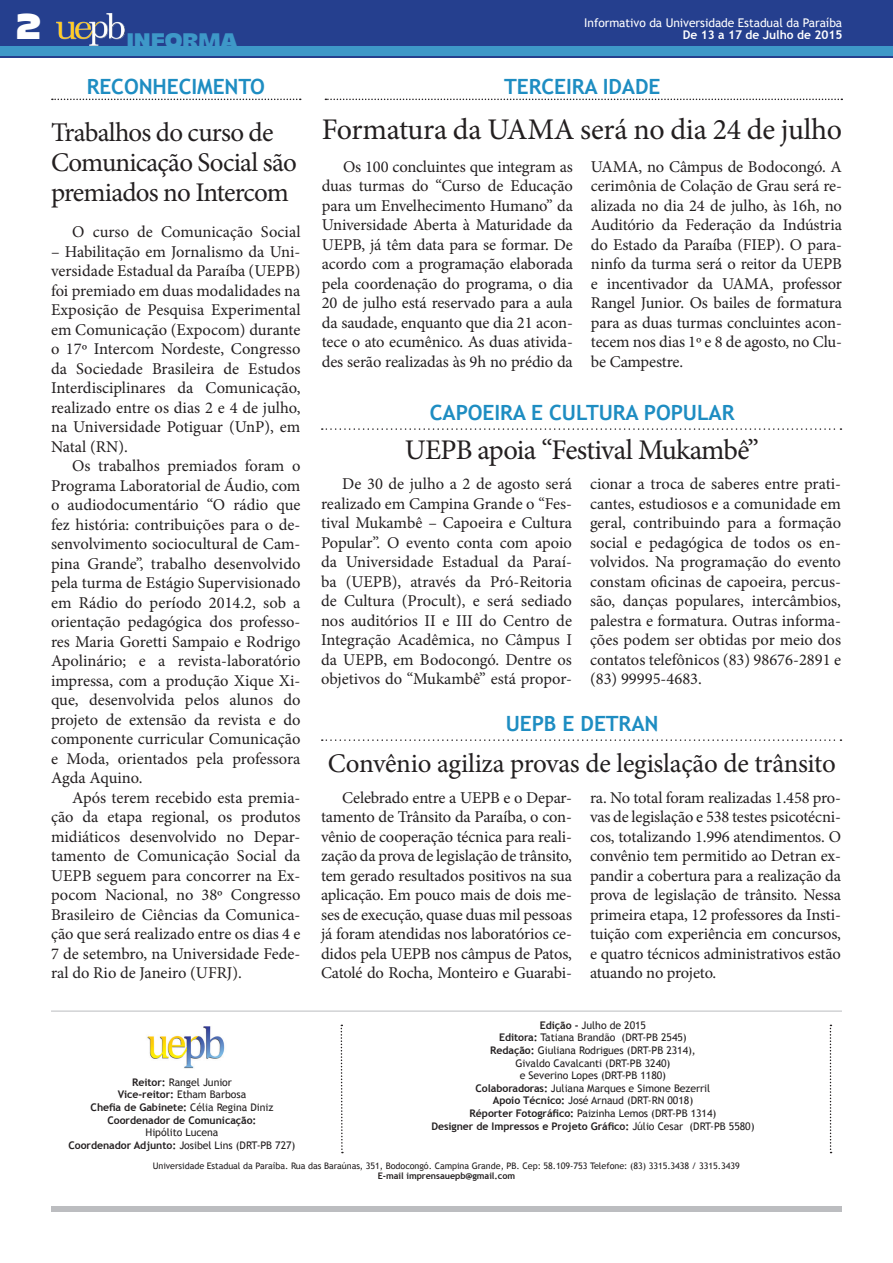
<style>
.page{position:relative;width:893px;height:1263px;background:#fff}
.page>*{position:absolute;margin:0;border:0;box-sizing:border-box;transform-origin:0 0}
.Titulo{font:36px "Majoris";color:#fff}
.Titulo_coluna{font:30px "Minion Pro";letter-spacing:-.01em;color:#231f20}
.Titulo_coluna-2{font:28.5px "Minion Pro";letter-spacing:-.025em;color:#231f20}
.Titulo_coluna-3{font:27px/30px "Minion Pro";letter-spacing:-.025em;color:#231f20}
.Titulo-2{font:700 21px "Trebuchet MS";letter-spacing:-.005em;color:#1e8dc2}
.Titulo-3{font:21px "Majoris";letter-spacing:-.01em;color:#3e98c8}
.t1{font:16.5px/19.5px "Minion Pro";letter-spacing:-.005em;color:#231f20;text-align:justify}
.Titulo-4{font:12px "Trebuchet MS";letter-spacing:-.005em;color:#fff}
.Titulo-5{font:700 12px "Trebuchet MS";letter-spacing:-.005em;color:#fff}
.t2{font:10.5px "Trebuchet MS";letter-spacing:-.005em;color:#231f20}
.t3{font:700 10.5px "Trebuchet MS";letter-spacing:-.005em;color:#231f20}
.t4{font:9px "Trebuchet MS";letter-spacing:-.005em;color:#231f20}
.t5{font:700 9px "Trebuchet MS";letter-spacing:-.005em;color:#231f20}
.s1{font-weight:700}
.s2{font-weight:400}
</style>
<div class="page">
<div style="left:51px;top:1206px;width:791px;height:6px;background:#bcbdc0"></div>
<svg style="left:830px;top:1025px;width:1px;height:128px"></svg>
<svg style="left:340px;top:1025px;width:3px;height:128px"></svg>
<img style="left:147px;top:1026px;width:78px;height:43px">
<hr style="left:51px;top:1010px;width:791px;height:2px;background:#d1d2d4">
<svg style="left:52px;top:99px;width:249px;height:1px"></svg>
<svg style="left:325px;top:99px;width:517px;height:1px"></svg>
<div style="left:0;top:0;width:893px;height:57px;background:#253f8e"></div>
<div style="left:0;top:47px;width:893px;height:9px;background:#3e98c8"></div>
<img style="left:56px;top:13px;width:69px;height:33px">
<svg style="left:322px;top:428px;width:519px;height:2px"></svg>
<svg style="left:322px;top:739px;width:519px;height:2px"></svg>
<p class="Titulo" style="left:15px;top:4px;width:28px">2</p>
<p class="Titulo-4" style="left:584px;top:16px;width:260px">Informativo da Universidade Estadual da Paraíba</p>
<p class="Titulo-5" style="left:683px;top:27px;width:161px">De 13 a 17 de Julho de 2015</p>
<p class="Titulo-3" style="left:126px;top:28px;width:112px">INFORMA</p>
<p class="Titulo-2" style="left:87px;top:73px;width:180px">RECONHECIMENTO</p>
<p class="Titulo-2" style="left:504px;top:73px;width:158px">TERCEIRA IDADE</p>
<p class="Titulo_coluna-3" style="left:51px;top:117px;width:247px">Trabalhos do curso de<br>Comunicação Social são premiados no Intercom</p>
<p class="Titulo_coluna" style="left:322px;top:109px;width:522px">Formatura da UAMA será no dia 24 de julho</p>
<p class="t1" style="left:322px;top:157px;width:253px;text-indent:21px">Os 100 concluintes que integram as duas turmas do “Curso de Educação para um Envelhecimento Humano” da Universidade Aberta à Maturidade da UEPB, já têm data para se formar. De acordo com a programação elaborada pela coordenação do programa, o dia 20 de julho está reservado para a aula da saudade, enquanto que dia 21 acon&shy;tece o ato ecumênico. As duas ativida&shy;des serão realizadas às 9h no prédio da</p>
<p class="t1" style="left:591px;top:157px;width:253px">UAMA, no Câmpus de Bodocongó. A cerimônia de Colação de Grau será re&shy;alizada no dia 24 de julho, às 16h, no Auditório da Federação da Indústria do Estado da Paraíba (FIEP). O para&shy;ninfo da turma será o reitor da UEPB e incentivador da UAMA, professor Rangel Junior. Os bailes de formatura para as duas turmas concluintes acon&shy;tecem nos dias 1º e 8 de agosto, no Clu&shy;be Campestre.</p>
<p class="t1" style="left:72px;top:222px;width:230px">O curso de Comunicação Social</p>
<p class="t1" style="left:51px;top:242px;width:251px">– Habilitação em Jornalismo da Uni&shy;versidade Estadual da Paraíba (UEPB) foi premiado em duas modalidades na Exposição de Pesquisa Experimental em Comunicação (Expocom) durante o 17º Intercom Nordeste, Congresso da Sociedade Brasileira de Estudos Interdisciplinares da Comunicação, realizado entre os dias 2 e 4 de julho, na Universidade Potiguar (UnP), em Natal (RN).</p>
<p class="t1" style="left:51px;top:456px;width:251px;text-indent:21px">Os trabalhos premiados foram o Programa Laboratorial de Áudio, com o audiodocumentário “O rádio que fez história: contribuições para o de&shy;senvolvimento sociocultural de Cam&shy;pina Grande”, trabalho desenvolvido pela turma de Estágio Supervisionado em Rádio do período 2014.2, sob a orientação pedagógica dos professo&shy;res Maria Goretti Sampaio e Rodrigo Apolinário; e a revista-laboratório impressa, com a produção Xique Xi&shy;que, desenvolvida pelos alunos do projeto de extensão da revista e do componente curricular Comunicação e Moda, orientados pela professora Agda Aquino.</p>
<p class="t1" style="left:51px;top:788px;width:251px;text-indent:21px">Após terem recebido esta premia&shy;ção da etapa regional, os produtos midiáticos desenvolvido no Depar&shy;tamento de Comunicação Social da UEPB seguem para concorrer na Ex&shy;pocom Nacional, no 38º Congresso Brasileiro de Ciências da Comunica&shy;ção que será realizado entre os dias 4 e 7 de setembro, na Universidade Fede&shy;ral do Rio de Janeiro (UFRJ).</p>
<p class="Titulo-2" style="left:430px;top:400px;width:306px">CAPOEIRA E CULTURA POPULAR</p>
<p class="Titulo_coluna-2" style="left:405px;top:431px;width:355px">UEPB apoia “Festival Mukambê”</p>
<p class="t1" style="left:321px;top:474px;width:253px;text-indent:21px">De 30 de julho a 2 de agosto será realizado em Campina Grande o “Fes&shy;tival Mukambê – Capoeira e Cultura Popular”. O evento conta com apoio da Universidade Estadual da Paraí&shy;ba (UEPB), através da Pró-Reitoria de Cultura (Procult), e será sediado nos auditórios II e III do Centro de Integração Acadêmica, no Câmpus I da UEPB, em Bodocongó. Dentre os objetivos do “Mukambê” está propor-</p>
<p class="t1" style="left:590px;top:474px;width:253px">cionar a troca de saberes entre prati&shy;cantes, estudiosos e a comunidade em geral, contribuindo para a formação social e pedagógica de todos os en&shy;volvidos. Na programação do evento constam oficinas de capoeira, percus&shy;são, danças populares, intercâmbios, palestra e formatura. Outras informa&shy;ções podem ser obtidas por meio dos contatos telefônicos (83) 98676-2891 e (83) 99995-4683.</p>
<p class="Titulo-2" style="left:506px;top:711px;width:154px">UEPB E DETRAN</p>
<p class="Titulo_coluna-3" style="left:328px;top:748px;width:509px">Convênio agiliza provas de legislação de trânsito</p>
<p class="t1" style="left:321px;top:788px;width:253px;text-indent:21px">Celebrado entre a UEPB e o Depar&shy;tamento de Trânsito da Paraíba, o con&shy;vênio de cooperação técnica para reali&shy;zação da prova de legislação de trânsito, tem gerado resultados positivos na sua aplicação. Em pouco mais de dois me&shy;ses de execução, quase duas mil pessoas já foram atendidas nos laboratórios ce&shy;didos pela UEPB nos câmpus de Patos, Catolé do Rocha, Monteiro e Guarabi-</p>
<p class="t1" style="left:590px;top:788px;width:253px">ra. No total foram realizadas 1.458 pro&shy;vas de legislação e 538 testes psicotécni&shy;cos, totalizando 1.996 atendimentos. O convênio tem permitido ao Detran ex&shy;pandir a cobertura para a realização da prova de legislação de trânsito. Nessa primeira etapa, 12 professores da Insti&shy;tuição com experiência em concursos, e quatro técnicos administrativos estão atuando no projeto.</p>
<p class="t2" style="left:540px;top:1019px;width:108px"><span class="s1">Edição -</span> Julho de 2015</p>
<p class="t2" style="left:499px;top:1031px;width:189px"><span class="s1">Editora:</span> Tatiana Brandão (DRT-PB 2545)</p>
<p class="t2" style="left:490px;top:1044px;width:207px"><span class="s1">Redação:</span> Giuliana Rodrigues (DRT-PB 2314),</p>
<p class="t2" style="left:515px;top:1057px;width:156px">Givaldo Cavalcanti (DRT-PB 3240)</p>
<p class="t2" style="left:520px;top:1069px;width:148px">e Severino Lopes (DRT-PB 1180)</p>
<p class="t2" style="left:476px;top:1082px;width:236px"><span class="s1">Colaboradoras:</span> Juliana Marques e Simone Bezerril</p>
<p class="t2" style="left:493px;top:1094px;width:202px"><span class="s1">Apoio Técnico:</span> José Arnaud (DRT-RN 0018)</p>
<p class="t2" style="left:470px;top:1107px;width:248px"><span class="s1">Réporter Fotográfico:</span> Paizinha Lemos (DRT-PB 1314)</p>
<p class="t3" style="left:431px;top:1119px;width:325px">Designer de Impressos e Projeto Gráfico: <span class="s2">Júlio Cesar (DRT-PB 5580)</span></p>
<p class="t4" style="left:153px;top:1160px;width:589px">Universidade Estadual da Paraíba. Rua das Baraúnas, 351, Bodocongó. Campina Grande, PB. Cep: 58.109-753 Telefone: (83) 3315.3438 / 3315.3439</p>
<p class="t5" style="left:378px;top:1170px;width:139px">E-mail imprensauepb@gmail.com</p>
<p class="t2" style="left:132px;top:1076px;width:101px"><span class="s1">Reitor:</span> Rangel Junior</p>
<p class="t3" style="left:118px;top:1088px;width:130px">Vice-reitor: <span class="s2">Etham Barbosa</span></p>
<p class="t3" style="left:91px;top:1101px;width:184px">Chefia de Gabinete: <span class="s2">Célia Regina Diniz</span></p>
<p class="t3" style="left:107px;top:1113px;width:150px">Coordenador de Comunicação:</p>
<p class="t2" style="left:146px;top:1126px;width:74px">Hipólito Lucena</p>
<p class="t2" style="left:68px;top:1139px;width:228px"><span class="s1">Coordenador Adjunto:</span> Josibel Lins (DRT-PB 727)</p>
</div>
